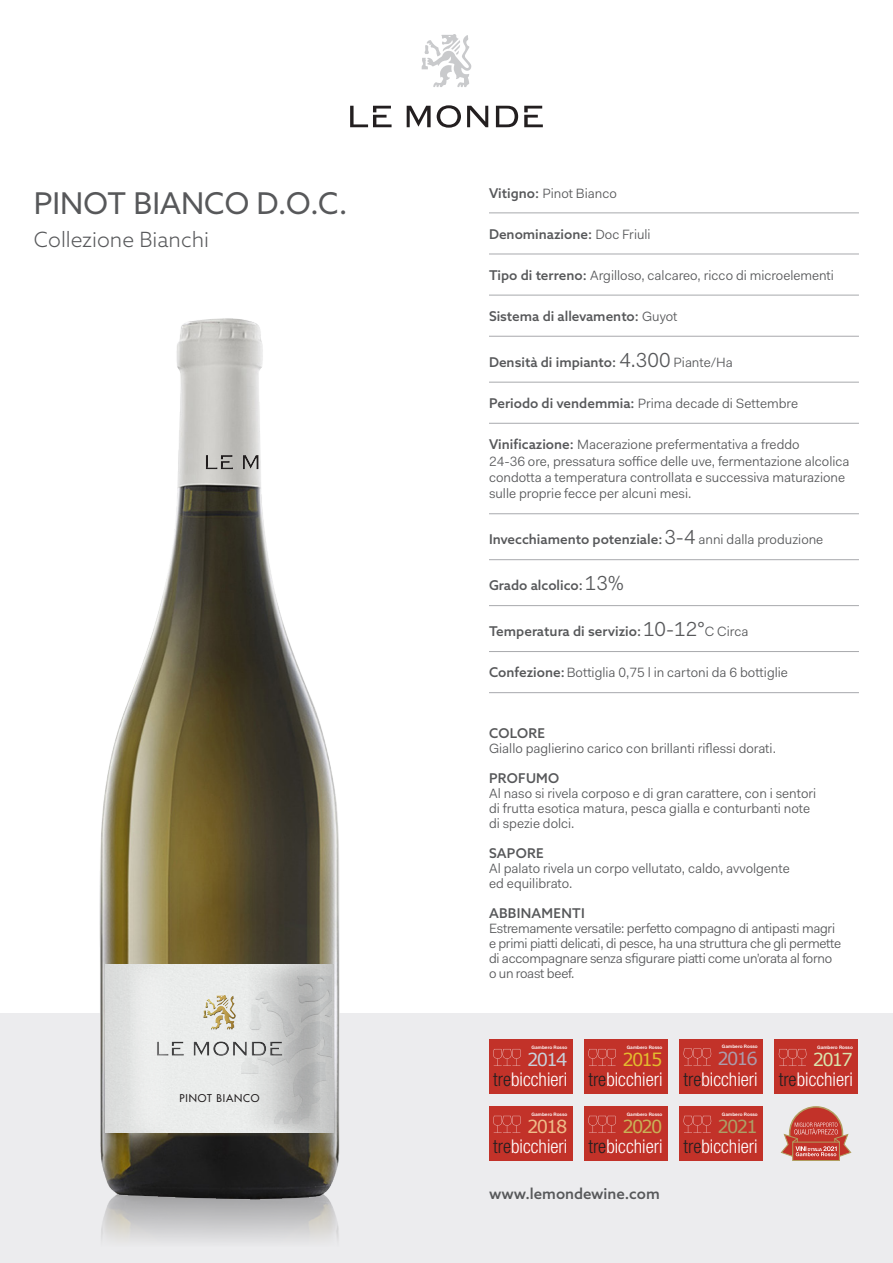
<style>
.page{position:relative;width:893px;height:1263px;background:#fff}
.page>*{position:absolute;margin:0;border:0;box-sizing:border-box;transform-origin:0 0}
.t1{font:30px "Azo Sans";color:#57585a}
.t2{font:300 21px "Azo Sans";color:#57585a}
.t3{font:300 condensed 19.05px "Helvetica Neue LT Std";color:#fff}
.t4{font:17.85px "MS Reference Sans Serif";color:#c8d1db}
.t5{font:17.85px "MS Reference Sans Serif";color:#e3bc2f}
.t6{font:17.85px "MS Reference Sans Serif";color:#ac9cab}
.t7{font:17.85px "MS Reference Sans Serif";color:#d9e5ad}
.t8{font:17.85px "MS Reference Sans Serif";color:#eebd8a}
.t9{font:17.85px "MS Reference Sans Serif";color:#c9b157}
.t10{font:17.85px "MS Reference Sans Serif";color:#ac9f66}
.t11{font:500 15px "Azo Sans";color:#57585a}
.t12{font:13.5px/16.5px "Fakt Pro Blond";color:#57585a}
.t13{font:500 13.5px "Azo Sans";color:#57585a}
.t14{font:13.5px/15px "Fakt Pro Blond";letter-spacing:-.02em;color:#57585a}
.t15{font:500 13.5px "Azo Sans";letter-spacing:.02em;color:#57585a}
.t16{font:10.5px "Futura";letter-spacing:.075em;color:#231f20}
.t17{font:700 4.95px "Nimbus Sans DOT";color:#fff}
.s1{font-family:"Azo Sans";font-weight:500}
.s2{font-family:"Fakt Pro Blond";font-weight:400}
.s3{font-family:"Fakt Pro Blond";font-weight:400;font-size:20.4px}
.s4{color:#231f20}
</style>
<div class="page">
<div style="left:0;top:1013px;width:893px;height:250px;background:#ececee"></div>
<hr style="left:489px;top:213px;width:370px;height:1px;background:#a8a9ad">
<hr style="left:489px;top:254px;width:370px;height:1px;background:#a8a9ad">
<hr style="left:489px;top:295px;width:370px;height:1px;background:#a8a9ad">
<hr style="left:489px;top:336px;width:370px;height:1px;background:#a8a9ad">
<hr style="left:489px;top:382px;width:370px;height:1px;background:#a8a9ad">
<hr style="left:489px;top:423px;width:370px;height:1px;background:#a8a9ad">
<hr style="left:489px;top:559px;width:370px;height:1px;background:#a8a9ad">
<hr style="left:489px;top:605px;width:370px;height:1px;background:#a8a9ad">
<hr style="left:489px;top:651px;width:370px;height:1px;background:#a8a9ad">
<hr style="left:489px;top:692px;width:370px;height:1px;background:#a8a9ad">
<hr style="left:489px;top:513px;width:370px;height:1px;background:#a8a9ad">
<svg style="left:407px;top:106px;width:24px;height:21px"></svg>
<svg style="left:350px;top:106px;width:42px;height:21px"></svg>
<svg style="left:467px;top:106px;width:21px;height:21px"></svg>
<svg style="left:437px;top:105px;width:24px;height:23px"></svg>
<svg style="left:496px;top:106px;width:22px;height:21px"></svg>
<svg style="left:524px;top:106px;width:19px;height:21px"></svg>
<svg style="left:422px;top:34px;width:50px;height:53px"></svg>
<img style="left:99px;top:318px;width:241px;height:883px">
<div style="left:205px;top:454px;width:55px;height:15px;background:#fff;opacity:.76"></div>
<div style="left:205px;top:455px;width:55px;height:16px;background:#231f20;opacity:.5"></div>
<svg style="left:106px;top:964px;width:228px;height:169px;fill:#dcdedd"></svg>
<svg style="left:168px;top:973px;width:61px;height:151px"></svg>
<div style="left:240px;top:975px;width:92px;height:150px;background:#c3c4c4"></div>
<div style="left:129px;top:964px;width:39px;height:169px;background:#eaeceb"></div>
<svg style="left:229px;top:964px;width:90px;height:169px"></svg>
<div style="left:489px;top:1039px;width:83px;height:55px;background:#c23229"></div>
<div style="left:584px;top:1039px;width:83px;height:55px;background:#c23229"></div>
<svg style="left:493px;top:1049px;width:28px;height:17px"></svg>
<svg style="left:588px;top:1049px;width:28px;height:17px"></svg>
<div style="left:679px;top:1039px;width:83px;height:54px;background:#c23229"></div>
<svg style="left:683px;top:1048px;width:28px;height:17px"></svg>
<div style="left:774px;top:1039px;width:83px;height:55px;background:#c23229"></div>
<svg style="left:778px;top:1049px;width:29px;height:17px"></svg>
<div style="left:489px;top:1106px;width:83px;height:55px;background:#c23229"></div>
<svg style="left:493px;top:1116px;width:28px;height:17px"></svg>
<div style="left:584px;top:1106px;width:83px;height:55px;background:#c23229"></div>
<svg style="left:588px;top:1116px;width:28px;height:17px"></svg>
<div style="left:679px;top:1106px;width:83px;height:55px;background:#c23229"></div>
<svg style="left:683px;top:1116px;width:28px;height:17px"></svg>
<div style="left:790px;top:1107px;width:52px;height:53px;background:#c23229;border-radius:50%"></div>
<div style="left:792px;top:1142px;width:48px;height:19px;background:#c23229;border:1px solid #b19e60"></div>
<svg style="left:780px;top:1122px;width:72px;height:35px"></svg>
<h1 class="t1" style="left:34px;top:184px;width:315px">PINOT BIANCO D.O.C.</h1>
<h2 class="t2" style="left:34px;top:226px;width:177px">Collezione Bianchi</h2>
<p class="t16" style="left:179px;top:1091px;width:82px">PINOT BIANCO</p>
<p class="t12" style="left:489px;top:185px;width:129px"><span class="s1">Vitigno:</span> Pinot Bianco</p>
<p class="t13" style="left:489px;top:225px;width:163px">Denominazione: <span class="s2">Doc Friuli</span></p>
<p class="t12" style="left:489px;top:267px;width:346px"><span class="s1">Tipo di terreno:</span> Argilloso, calcareo, ricco di microelementi</p>
<p class="t13" style="left:489px;top:307px;width:190px">Sistema di allevamento: <span class="s2">Guyot</span></p>
<p class="t13" style="left:489px;top:353px;width:245px">Densità di impianto: <span class="s3">4.300</span> <span class="s2">Piante/Ha</span></p>
<p class="t12" style="left:489px;top:395px;width:311px"><span class="s1">Periodo di vendemmia:</span> Prima decade di Settembre</p>
<p class="t12" style="left:489px;top:436px;width:362px"><span class="s1">Vinificazione:</span> Macerazione prefermentativa a freddo<br>24-36 ore, pressatura soffice delle uve, fermentazione alcolica condotta a temperatura controllata e successiva maturazione sulle proprie fecce per alcuni mesi.</p>
<p class="t13" style="left:489px;top:531px;width:336px">Invecchiamento potenziale:<span class="s3">3-4</span> <span class="s2">anni dalla produzione</span></p>
<p class="t13" style="left:489px;top:576px;width:136px">Grado alcolico:<span class="s3">13%</span></p>
<p class="t13" style="left:489px;top:622px;width:261px">Temperatura di servizio:<span class="s3">10-12°</span><span class="s2">C Circa</span></p>
<p class="t12" style="left:489px;top:664px;width:300px"><span class="s1">Confezione:</span>Bottiglia 0,75 l in cartoni da 6 bottiglie</p>
<p class="t13" style="left:489px;top:725px;width:58px">COLORE</p>
<p class="t12" style="left:489px;top:740px;width:288px">Giallo paglierino carico con brillanti riflessi dorati.</p>
<p class="t15" style="left:489px;top:770px;width:72px">PROFUMO</p>
<p class="t12" style="left:489px;top:786px;width:329px;line-height:15px">Al naso si rivela corposo e di gran carattere, con i sentori di frutta esotica matura, pesca gialla e conturbanti note di spezie dolci.</p>
<p class="t13" style="left:489px;top:845px;width:56px">SAPORE</p>
<p class="t12" style="left:489px;top:861px;width:302px;line-height:15px">Al palato rivela un corpo vellutato, caldo, avvolgente ed equilibrato.</p>
<p class="t15" style="left:489px;top:905px;width:97px">ABBINAMENTI</p>
<p class="t14" style="left:489px;top:921px;width:354px">Estremamente versatile: perfetto compagno di antipasti magri e primi piatti delicati, di pesce, ha una struttura che gli permette di accompagnare senza sfigurare piatti come un’orata al forno o un roast beef.</p>
<p class="t17" style="left:532px;top:1044px;width:37px">Gambero Rosso</p>
<p class="t17" style="left:627px;top:1044px;width:37px">Gambero Rosso</p>
<h3 class="t4" style="left:527px;top:1048px;width:42px">2014</h3>
<h3 class="t5" style="left:622px;top:1048px;width:42px">2015</h3>
<p class="t17" style="left:722px;top:1044px;width:37px">Gambero Rosso</p>
<h3 class="t6" style="left:718px;top:1047px;width:42px">2016</h3>
<p class="t17" style="left:817px;top:1044px;width:37px">Gambero Rosso</p>
<h3 class="t7" style="left:813px;top:1048px;width:42px">2017</h3>
<h3 class="t3" style="left:493px;top:1069px;width:171px"><span class="s4">tre</span>bicchieri <span class="s4">tre</span>bicchieri</h3>
<h3 class="t3" style="left:684px;top:1068px;width:76px"><span class="s4">tre</span>bicchieri</h3>
<h3 class="t3" style="left:779px;top:1069px;width:76px"><span class="s4">tre</span>bicchieri</h3>
<p class="t17" style="left:532px;top:1111px;width:37px">Gambero Rosso</p>
<h3 class="t8" style="left:527px;top:1115px;width:42px">2018</h3>
<p class="t17" style="left:627px;top:1111px;width:37px">Gambero Rosso</p>
<h3 class="t9" style="left:622px;top:1115px;width:42px">2020</h3>
<p class="t17" style="left:722px;top:1111px;width:37px">Gambero Rosso</p>
<h3 class="t10" style="left:718px;top:1115px;width:42px">2021</h3>
<h3 class="t3" style="left:493px;top:1135px;width:76px"><span class="s4">tre</span>bicchieri</h3>
<h3 class="t3" style="left:588px;top:1135px;width:76px"><span class="s4">tre</span>bicchieri</h3>
<h3 class="t3" style="left:684px;top:1135px;width:76px"><span class="s4">tre</span>bicchieri</h3>
<p class="t11" style="left:489px;top:1184px;width:172px">www.lemondewine.com</p>
</div>
